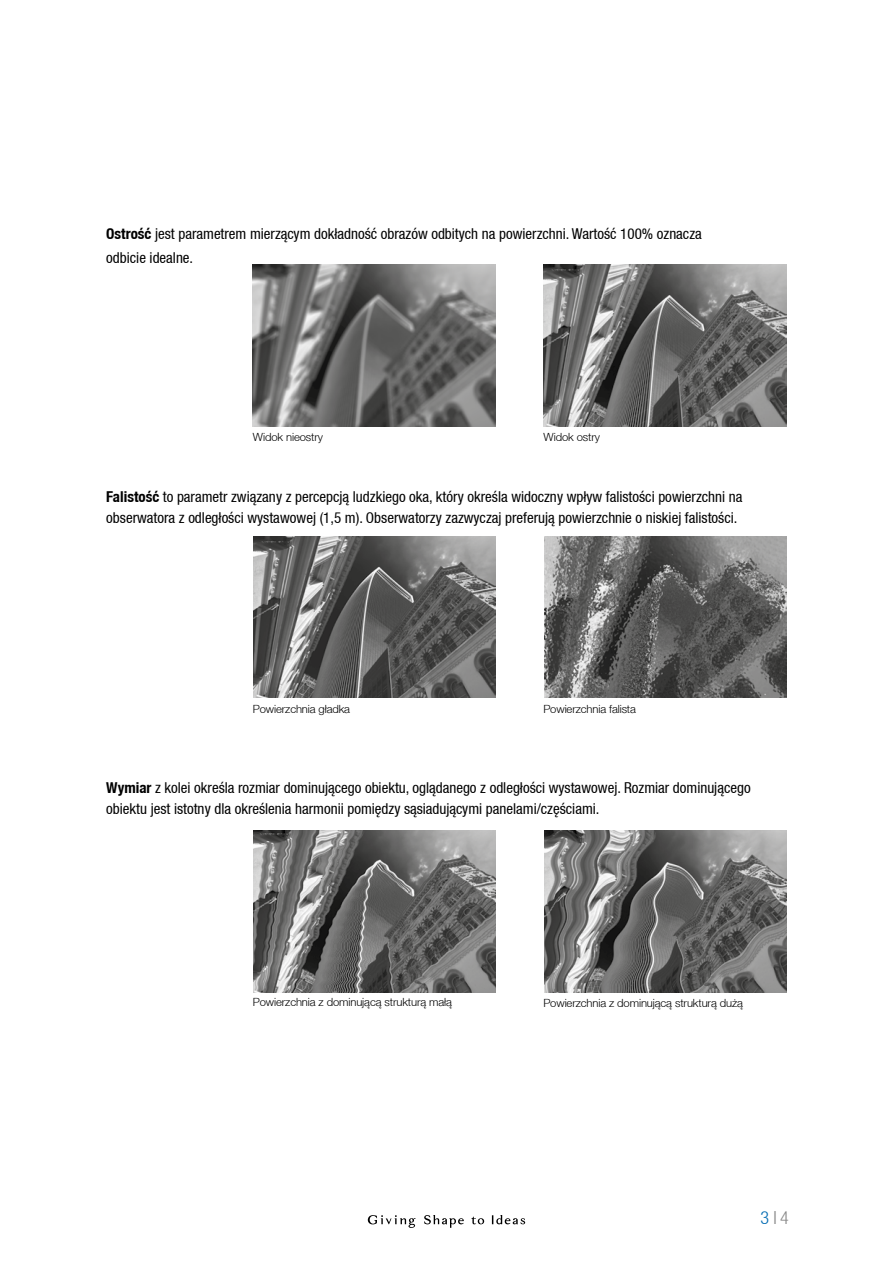
<style>
.page{position:relative;width:893px;height:1263px;background:#fff}
.page>*{position:absolute;margin:0;border:0;box-sizing:border-box;transform-origin:0 0}
.t1{font:300 condensed 18px "Helvetica KM";color:#006ab2}
.t2{font:condensed 15px/21px "Helvetica KM";color:#000}
.t3{font:300 11.25px "Helvetica KM";letter-spacing:-.01em;color:#000}
.s1{font-weight:700}
.s2{font-weight:400;color:#878787}
.s3{color:#878787}
</style>
<div class="page">
<svg style="left:424px;top:1215px;width:40px;height:13px"></svg>
<svg style="left:492px;top:1215px;width:33px;height:9px"></svg>
<svg style="left:368px;top:1215px;width:47px;height:13px"></svg>
<svg style="left:471px;top:1216px;width:13px;height:8px"></svg>
<img style="left:253px;top:264px;width:243px;height:162px">
<img style="left:544px;top:264px;width:243px;height:162px">
<img style="left:253px;top:536px;width:243px;height:162px">
<img style="left:544px;top:536px;width:243px;height:162px">
<img style="left:253px;top:830px;width:243px;height:162px">
<img style="left:544px;top:830px;width:243px;height:162px">
<p class="t2" style="left:106px;top:223px;width:597px"><span class="s1">Ostrość</span> jest parametrem mierzącym dokładność obrazów odbitych na powierzchni. Wartość 100% oznacza</p>
<p class="t2" style="left:106px;top:247px;width:88px">odbicie idealne.</p>
<p class="t3" style="left:253px;top:430px;width:72px">Widok nieostry</p>
<p class="t3" style="left:543px;top:430px;width:58px">Widok ostry</p>
<p class="t2" style="left:106px;top:486px;width:638px"><span class="s1">Falistość</span> to parametr związany z percepcją ludzkiego oka, który określa widoczny wpływ falistości powierzchni na</p>
<p class="t2" style="left:106px;top:507px;width:633px">obserwatora z odległości wystawowej (1,5 m). Obserwatorzy zazwyczaj preferują powierzchnie o niskiej falistości.</p>
<p class="t3" style="left:253px;top:702px;width:99px">Powierzchnia gładka</p>
<p class="t3" style="left:543px;top:702px;width:94px">Powierzchnia falista</p>
<p class="t2" style="left:106px;top:777px;width:646px"><span class="s1">Wymiar</span> z kolei określa rozmiar dominującego obiektu, oglądanego z odległości wystawowej. Rozmiar dominującego obiektu jest istotny dla określenia harmonii pomiędzy sąsiadującymi panelami/częściami.</p>
<p class="t3" style="left:253px;top:995px;width:201px">Powierzchnia z dominującą strukturą małą</p>
<p class="t3" style="left:543px;top:996px;width:201px">Powierzchnia z dominującą strukturą dużą</p>
<p class="t1" style="left:760px;top:1207px;width:30px">3 <span class="s2">|</span> <span class="s3">4</span></p>
</div>
